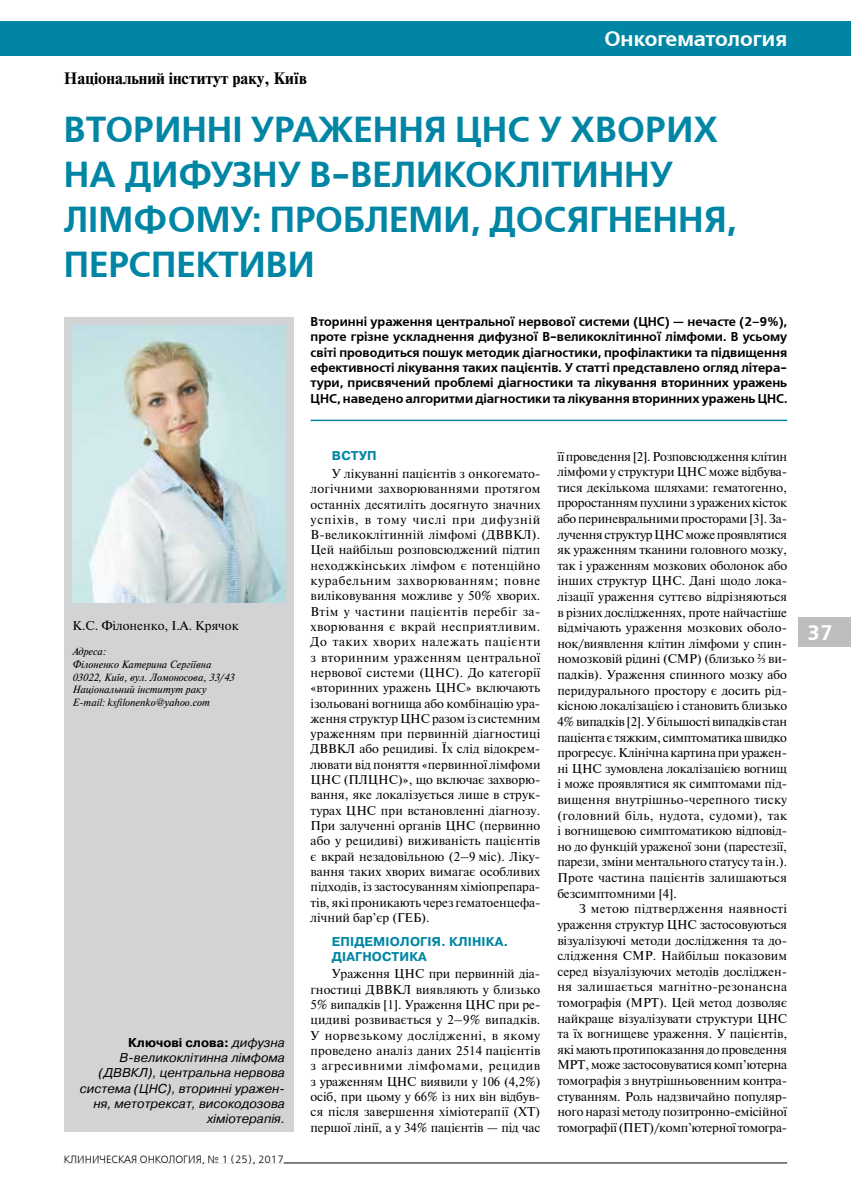
<style>
.page{position:relative;width:851px;height:1204px;background:#fff}
.page>*{position:absolute;margin:0;border:0;box-sizing:border-box;transform-origin:0 0}
.t1{font:700 36px/45px "Free Set C";color:#0086a4}
.t2{font:700 21px "Free Set C";color:#fff}
.t3{font:700 16.5px "Newton";color:#000}
.t4{font:12.75px/15.6px "Newton";letter-spacing:-.005em;color:#000;text-align:justify}
.t5{font:700 12.75px/15.3px "Free Set C";color:#000;text-align:justify}
.t6{font:italic 12.75px/15.3px "Pragmatica";color:#000;text-align:right}
.t7{font:700 12.75px/15.3px "Pragmatica";letter-spacing:.01em;color:#0086a4}
.t8{font:italic 10.5px/12.6px "Newton";color:#000}
.t9{font:10.5px "Free Set C";color:#000}
.s1{font-weight:700;font-style:normal}
</style>
<div class="page">
<div style="left:819px;top:617px;width:31px;height:29px;background:#bcbec0"></div>
<div style="left:0;top:21px;width:850px;height:34px;background:#0086a4"></div>
<hr style="left:64px;top:1162px;width:723px;height:1px;background:#000">
<div style="left:64px;top:1154px;width:220px;height:9px;background:#fff"></div>
<div style="left:797px;top:617px;width:45px;height:29px;background:#bcbec0"></div>
<hr style="left:310px;top:419px;width:477px;height:2px;background:#0086a4">
<div style="left:64px;top:317px;width:229px;height:814px;background:#d1d3d4"></div>
<img style="left:72px;top:325px;width:213px;height:277px">
<h2 class="t2" style="left:604px;top:27px;width:184px">Онкогематология</h2>
<p class="t3" style="left:64px;top:68px;width:244px">Національний інститут раку, Київ</p>
<h1 class="t1" style="left:64px;top:108px;width:674px">Вторинні ураження ЦНС у хворих на дифузну В-великоклітинну лімфому: проблеми, досягнення, перспективи</h1>
<p class="t5" style="left:310px;top:314px;width:478px">Вторинні ураження центральної нервової системи (ЦНС) — нечасте (2–9%), проте грізне ускладнення дифузної В-великоклітинної лімфоми. В усьому світі проводиться пошук методик діагностики, профілактики та підвищення ефективності лікування таких пацієнтів. У статті представлено огляд літера&shy;тури, присвячений проблемі діагностики та лікування вторинних уражень ЦНС, наведено алгоритми діагностики та лікування вторинних уражень ЦНС.</p>
<p class="t4" style="left:72px;top:617px;width:168px">К.С. Філоненко, І.А. Крячок</p>
<p class="t8" style="left:72px;top:645px;width:164px">Адреса:<br>Філоненко Катерина Сергіївна<br>03022, Київ, вул. Ломоносова, 33/43<br>Національний інститут раку<br>E-mail: ksfilonenko@yahoo.com</p>
<p class="t6" style="left:80px;top:1034px;width:207px"><span class="s1">Ключові слова:</span> дифузна<br>В-великоклітинна лімфома (ДВВКЛ), центральна нервова система (ЦНС), вторинні уражен&shy;ня, метотрексат, високодозова хіміотерапія.</p>
<p class="t9" style="left:64px;top:1153px;width:221px">КЛИНИЧЕСКАЯ ОНКОЛОГИЯ, № 1 (25), 2017</p>
<p class="t7" style="left:332px;top:448px;width:46px">Вступ</p>
<p class="t4" style="left:310px;top:465px;width:231px;text-indent:21px">У лікуванні пацієнтів з онкогемато&shy;логічними захворюваннями протягом останніх десятиліть досягнуто значних успіхів, в тому числі при дифузній В-великоклітинній лімфомі (ДВВКЛ).<br>Цей найбільш розповсюджений підтип неходжкінських лімфом є потенційно курабельним захворюванням; повне виліковування можливе у 50% хворих.<br>Втім у частини пацієнтів перебіг за&shy;хворювання є вкрай несприятливим.<br>До таких хворих належать пацієнти з вторинним ураженням центральної нервової системи (ЦНС). До категорії «вторинних уражень ЦНС» включають ізольовані вогнища або комбінацію ура&shy;ження структур ЦНС разом із системним ураженням при первинній діагностиці ДВВКЛ або рецидиві. Їх слід відокрем&shy;лювати від поняття «первинної лімфоми ЦНС (ПЛЦНС)», що включає захворю&shy;вання, яке локалізується лише в струк&shy;турах ЦНС при встановленні діагнозу.<br>При залученні органів ЦНС (первинно або у рецидиві) виживаність пацієнтів є вкрай незадовільною (2–9 міс). Ліку&shy;вання таких хворих вимагає особливих підходів, із застосуванням хіміопрепара&shy;тів, які проникають через гематоенцефа&shy;лічний бар’єр (ГЕБ).</p>
<p class="t7" style="left:332px;top:933px;width:178px">Епідеміологія. Клініка.<br>Діагностика</p>
<p class="t4" style="left:310px;top:965px;width:231px;text-indent:21px">Ураження ЦНС при первинній діа&shy;гностиці ДВВКЛ виявляють у близько 5% випадків [1]. Ураження ЦНС при ре&shy;цидиві розвивається у 2–9% випадків.<br>У норвезькому дослідженні, в якому проведено аналіз даних 2514 пацієнтів з агресивними лімфомами, рецидив з ураженням ЦНС виявили у 106 (4,2%) осіб, при цьому у 66% із них він відбув&shy;ся після завершення хіміотерапії (ХТ) першої лінії, а у 34% пацієнтів — під час</p>
<p class="t4" style="left:557px;top:448px;width:231px">її проведення [2]. Розповсюдження клітин лімфоми у структури ЦНС може відбува&shy;тися декількома шляхами: гематогенно, проростанням пухлини з уражених кісток або периневральними просторами [3]. За&shy;лучення структур ЦНС може проявлятися як ураженням тканини головного мозку, так і ураженням мозкових оболонок або інших структур ЦНС. Дані щодо лока&shy;лізації ураження суттєво відрізняються в різних дослідженнях, проте найчастіше відмічають ураження мозкових оболо&shy;нок/виявлення клітин лімфоми у спин&shy;номозковій рідині (СМР) (близько ⅔ ви&shy;падків). Ураження спинного мозку або перидурального простору є досить рід&shy;кісною локалізацією і становить близько 4% випадків [2]. У більшості випадків стан пацієнта є тяжким, симптоматика швидко прогресує. Клінічна картина при уражен&shy;ні ЦНС зумовлена локалізацією вогнищ і може проявлятися як симптомами під&shy;вищення внутрішньо-черепного тиску (головний біль, нудота, судоми), так і вогнищевою симптоматикою відповід&shy;но до функцій ураженої зони (парестезії, парези, зміни ментального статусу та ін.).<br>Проте частина пацієнтів залишаються безсимптомними [4].</p>
<p class="t4" style="left:557px;top:900px;width:231px;text-align:left;text-indent:21px">З метою підтвердження наявності ураження структур ЦНС застосовуються візуалізуючі методи дослідження та до&shy;слідження СМР. Найбільш показовим серед візуалізуючих методів досліджен&shy;ня залишається магнітно-резонансна томографія (МРТ). Цей метод дозволяє найкраще візуалізувати структури ЦНС та їх вогнищеве ураження. У пацієнтів, які мають протипоказання до проведення МРТ, може застосовуватися комп’ютерна томографія з внутрішньовенним контра&shy;стуванням. Роль надзвичайно популяр&shy;ного наразі методу позитронно-емісійної томографії (ПЕТ)/комп’ютерної томогра-</p>
<h2 class="t2" style="left:807px;top:620px;width:27px">37</h2>
</div>
